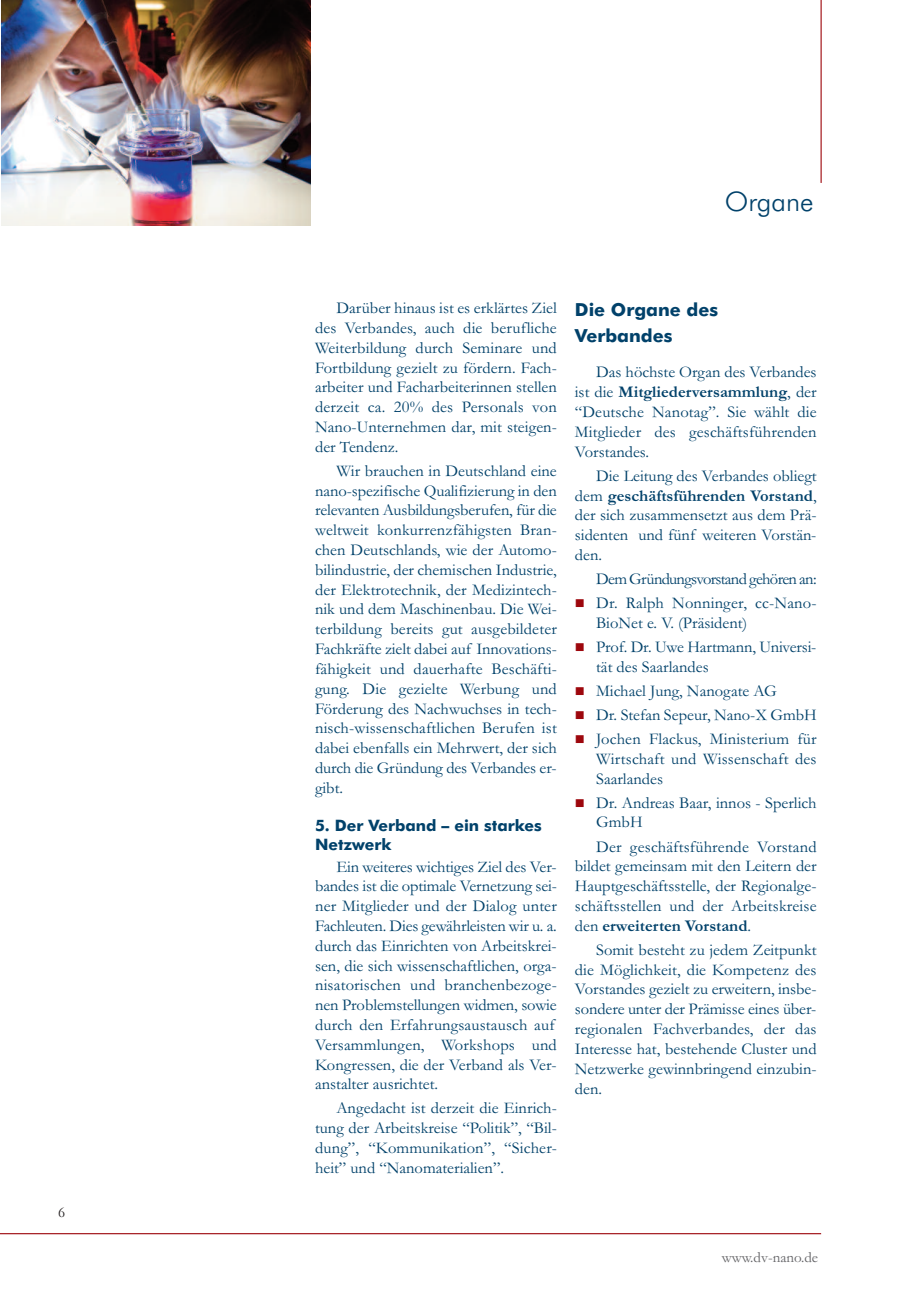
<style>
.page{position:relative;width:919px;height:1289px;background:#fff}
.page>*{position:absolute;margin:0;border:0;box-sizing:border-box;transform-origin:0 0}
.t1{font:300 27px "Futura BT";color:#01416a}
.t2{font:700 18px/25.8px "Futura BT";color:#01416a}
.t3{font:16.5px/19.8px "Garamond";color:#01416a;text-align:justify}
.t4{font:16.5px/24px "Garamond";letter-spacing:-.045em;color:#01416a}
.t5{font:700 15.75px/18.9px "Futura BT";color:#01416a}
.t6{font:15px "Garamond";color:#636366}
.t7{font:15px "Garamond";color:#231f20}
.s1{font-weight:700}
</style>
<div class="page">
<hr style="left:820px;top:0;width:1px;height:183px;background:#9d070d">
<hr style="left:0;top:1233px;width:821px;height:1px;background:#9d070d">
<img style="left:1px;top:0;width:309px;height:225px">
<p class="t7" style="left:58px;top:1203px;width:9px">6</p>
<h1 class="t1" style="left:724px;top:186px;width:90px">Organe</h1>
<p class="t3" style="left:315px;top:297px;width:243px;text-indent:21px">Darüber hinaus ist es erklärtes Ziel des Verbandes, auch die berufliche Weiterbildung durch Seminare und Fortbildung gezielt zu fördern. Fach&shy;arbeiter und Facharbeiterinnen stellen derzeit ca. 20% des Personals von Nano-Unternehmen dar, mit steigen&shy;der Tendenz.</p>
<p class="t3" style="left:315px;top:460px;width:243px;text-indent:21px">Wir brauchen in Deutschland eine nano-spezifische Qualifizierung in den relevanten Ausbildungsberufen, für die weltweit konkurrenzfähigsten Bran&shy;chen Deutschlands, wie der Automo&shy;bilindustrie, der chemischen Industrie, der Elektrotechnik, der Medizintech&shy;nik und dem Maschinenbau. Die Wei&shy;terbildung bereits gut ausgebildeter Fachkräfte zielt dabei auf Innovations&shy;fähigkeit und dauerhafte Beschäfti&shy;gung. Die gezielte Werbung und Förderung des Nachwuchses in tech&shy;nisch-wissenschaftlichen Berufen ist dabei ebenfalls ein Mehrwert, der sich durch die Gründung des Verbandes er&shy;gibt.</p>
<p class="t5" style="left:315px;top:815px;width:228px">5. Der Verband – ein starkes<br>Netzwerk</p>
<p class="t3" style="left:315px;top:855px;width:243px;text-align:left;text-indent:21px">Ein weiteres wichtiges Ziel des Ver&shy;bandes ist die optimale Vernetzung sei&shy;ner Mitglieder und der Dialog unter Fachleuten. Dies gewährleisten wir u. a. durch das Einrichten von Arbeitskrei&shy;sen, die sich wissenschaftlichen, orga&shy;nisatorischen und branchenbezoge&shy;nen Problemstellungen widmen, sowie durch den Erfahrungsaustausch auf Versammlungen, Workshops und Kongressen, die der Verband als Ver&shy;anstalter ausrichtet.</p>
<p class="t3" style="left:315px;top:1097px;width:243px;text-indent:21px">Angedacht ist derzeit die Einrich&shy;tung der Arbeitskreise “Politik”, “Bil&shy;dung”, “Kommunikation”, “Sicher&shy;heit” und “Nanomaterialien”.</p>
<p class="t2" style="left:575px;top:297px;width:145px">Die Organe des<br>Verbandes</p>
<p class="t3" style="left:575px;top:362px;width:243px;text-indent:21px">Das höchste Organ des Verbandes ist die <span class="s1">Mitgliederversammlung</span>, der “Deutsche Nanotag”. Sie wählt die Mitglieder des geschäftsführenden Vorstandes.</p>
<p class="t3" style="left:575px;top:465px;width:243px;text-indent:21px">Die Leitung des Verbandes obliegt dem <span class="s1">geschäftsführenden Vorstand</span>, der sich zusammensetzt aus dem Prä&shy;sidenten und fünf weiteren Vorstän&shy;den.</p>
<p class="t4" style="left:596px;top:566px;width:222px">Dem Gründungsvorstand gehören an:<br>Dr. Ralph Nonninger, cc-Nano-</p>
<p class="t3" style="left:596px;top:610px;width:222px;line-height:24px">BioNet e. V. (Präsident)<br>Prof. Dr. Uwe Hartmann, Universi-</p>
<p class="t3" style="left:596px;top:654px;width:222px;line-height:24px;text-align:left">tät des Saarlandes<br>Michael Jung, Nanogate AG<br>Dr. Stefan Sepeur, Nano-X GmbH<br>Jochen Flackus, Ministerium für</p>
<p class="t3" style="left:596px;top:748px;width:222px">Wirtschaft und Wissenschaft des<br>Saarlandes</p>
<p class="t3" style="left:596px;top:792px;width:222px">Dr. Andreas Baar, innos - Sperlich<br>GmbH</p>
<p class="t3" style="left:575px;top:836px;width:243px;text-indent:21px">Der geschäftsführende Vorstand bildet gemeinsam mit den Leitern der Hauptgeschäftsstelle, der Regionalge&shy;schäftsstellen und der Arbeitskreise den <span class="s1">erweiterten Vorstand</span>.</p>
<p class="t3" style="left:575px;top:939px;width:243px;text-indent:21px">Somit besteht zu jedem Zeitpunkt die Möglichkeit, die Kompetenz des Vorstandes gezielt zu erweitern, insbe&shy;sondere unter der Prämisse eines über&shy;regionalen Fachverbandes, der das Interesse hat, bestehende Cluster und Netzwerke gewinnbringend einzubin&shy;den.</p>
<p class="t6" style="left:721px;top:1248px;width:98px">www.dv-nano.de</p>
</div>
